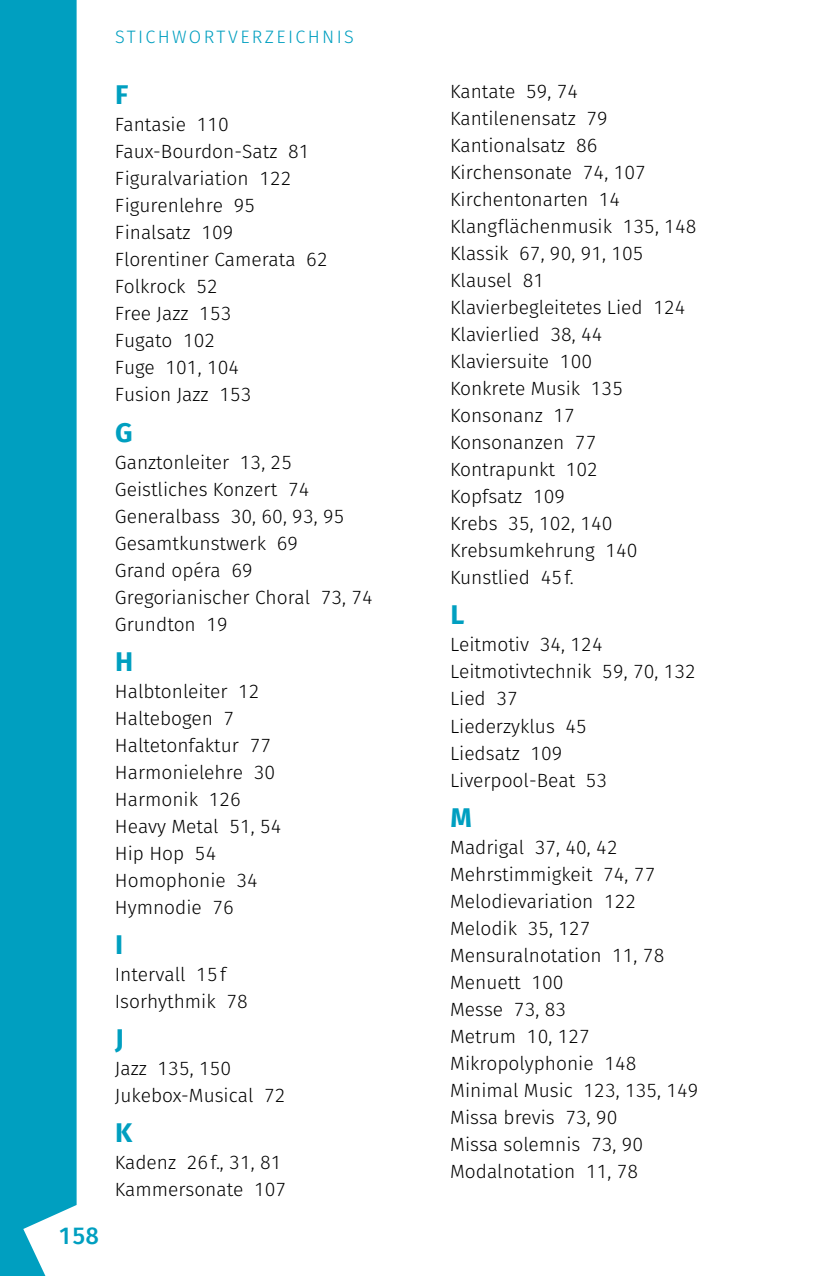
<style>
.page{position:relative;width:830px;height:1276px;background:#fff}
.page>*{position:absolute;margin:0;border:0;box-sizing:border-box;transform-origin:0 0}
.t1{font:700 27px "bs Faris Sans 1";color:#009fc0}
.t2{font:600 23.62px "bs Faris Sans 1";color:#009fc0}
.t3{font:300 19.12px/27px "bs Faris Sans 1";color:#000}
.t4{font:300 18px "bs Faris Sans 1";letter-spacing:.13em;color:#009fc0}
</style>
<div class="page">
<div style="left:0;top:0;width:77px;height:1276px;background:#009fc0"></div>
<p class="t4" style="left:115px;top:24px;width:238px">Stichwortverzeichnis</p>
<p class="t2" style="left:58px;top:1218px;width:42px">158</p>
<h1 class="t1" style="left:115px;top:76px;width:15px">F</h1>
<p class="t3" style="left:115px;top:112px;width:214px">Fantasie 110<br>Faux-Bourdon-Satz 81<br>Figuralvariation 122<br>Figurenlehre 95<br>Finalsatz 109<br>Florentiner Camerata 62<br>Folkrock 52<br>Free Jazz 153<br>Fugato 102<br>Fuge 101, 104<br>Fusion Jazz 153</p>
<h1 class="t1" style="left:115px;top:413px;width:20px">G</h1>
<p class="t3" style="left:115px;top:449px;width:259px">Ganztonleiter 13, 25<br>Geistliches Konzert 74<br>Generalbass 30, 60, 93, 95<br>Gesamtkunstwerk 69<br>Grand opéra 69<br>Gregorianischer Choral 73, 74<br>Grundton 19</p>
<h1 class="t1" style="left:115px;top:642px;width:20px">H</h1>
<p class="t3" style="left:115px;top:678px;width:168px">Halbtonleiter 12<br>H altebogen 7<br>H altetonfaktur 77<br>Harmonielehre 30<br>Harmonik 126<br>H eavy Metal 51, 54<br>Hip Hop 54<br>Homophonie 34<br>Hymnodie 76</p>
<h1 class="t1" style="left:115px;top:925px;width:10px">I</h1>
<p class="t3" style="left:115px;top:961px;width:134px">I ntervall 15f<br>Isorhythmik 78</p>
<h1 class="t1" style="left:115px;top:1019px;width:11px">J</h1>
<p class="t3" style="left:115px;top:1055px;width:172px">Jazz 135, 150<br>Jukebox-Musical 72</p>
<h1 class="t1" style="left:115px;top:1114px;width:19px">K</h1>
<p class="t3" style="left:115px;top:1149px;width:173px">Kadenz 26f., 31, 81<br>Kammersonate 107</p>
<p class="t3" style="left:450px;top:78px;width:248px">Kantate 59, 74<br>Kantilenensatz 79<br>Kantionalsatz 86<br>Kirchensonate 74, 107<br>Kirchentonarten 14<br>Klangflächenmusik 135, 148<br>Klassik 67, 90, 91, 105<br>Klausel 81<br>Klavierbegleitetes Lied 124<br>Klavierlied 38, 44<br>Klaviersuite 100<br>Konkrete Musik 135<br>Konsonanz 17<br>Konsonanzen 77<br>Kontrapunkt 102<br>Kopfsatz 109<br>Krebs 35, 102, 140<br>Krebsumkehrung 140<br>Kunstlied 45f.</p>
<h1 class="t1" style="left:450px;top:596px;width:16px">L</h1>
<p class="t3" style="left:450px;top:632px;width:247px">Leitmotiv 34, 124<br>Leitmotivtechnik 59, 70, 132<br>Lied 37<br>Liederzyklus 45<br>Liedsatz 109<br>Liverpool-Beat 53</p>
<h1 class="t1" style="left:450px;top:798px;width:24px">M</h1>
<p class="t3" style="left:450px;top:834px;width:250px">Madrigal 37, 40, 42<br>Mehrstimmigkeit 74, 77<br>Melodievariation 122<br>Melodik 35, 127<br>Mensuralnotation 11, 78<br>Menuett 100<br>Messe 73, 83<br>Metrum 10, 127<br>Mikropolyphonie 148<br>Minimal Music 123, 135, 149<br>Missa brevis 73, 90<br>Missa solemnis 73, 90<br>Modalnotation 11, 78</p>
</div>
